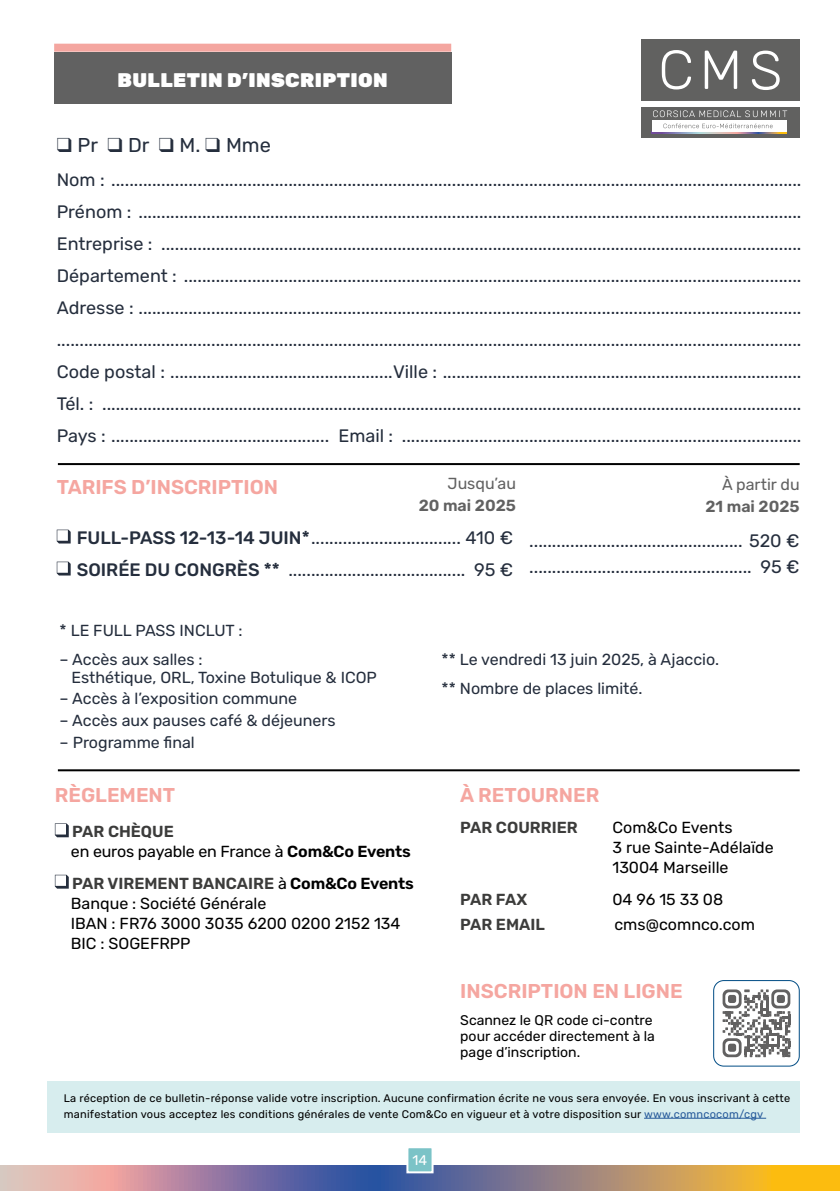
<style>
.page{position:relative;width:840px;height:1191px;background:#fff}
.page>*{position:absolute;margin:0;border:0;box-sizing:border-box;transform-origin:0 0}
.t1{font:600 20px "Rubik";color:#f5a6a0}
.t2{font:20px "Rubik";color:#252e3d}
.t3{font:900 19.8px "Rubik";letter-spacing:.02em;color:#fff}
.t4{font:18px/32px "Rubik";color:#252e3d}
.t5{font:16px/20px "Rubik";color:#000}
.t6{font:16px/18px "Rubik";color:#252e3d}
.t7{font:600 16px "Rubik";color:#3c3c3b}
.t8{font:600 16px "Rubik";color:#616161}
.t9{font:16px "Rubik";color:#616161}
.t10{font:14px/16px "Rubik";color:#000}
.t11{font:14px "Rubik";color:#fff}
.t12{font:11px/16px "Rubik";letter-spacing:.02em;color:#000}
.s1{font-weight:500}
.s2{font-weight:600;color:#3c3c3b}
.s3{font-weight:600}
.s4{color:#275b9b}
</style>
<div class="page">
<svg style="left:57px;top:529px;width:14px;height:14px"></svg>
<svg style="left:57px;top:561px;width:14px;height:14px"></svg>
<svg style="left:55px;top:823px;width:14px;height:14px"></svg>
<svg style="left:55px;top:874px;width:14px;height:14px"></svg>
<hr style="left:58px;top:463px;width:741px;height:2px;background:#000">
<hr style="left:58px;top:769px;width:741px;height:2px;background:#000">
<svg style="left:722px;top:989px;width:67px;height:68px"></svg>
<div style="left:727px;top:1043px;width:8px;height:8px;background:#626161;border-radius:2px"></div>
<div style="left:712px;top:980px;width:87px;height:86px;border:1px solid #004c84;border-radius:10px"></div>
<div style="left:54px;top:52px;width:397px;height:52px;background:#616161"></div>
<div style="left:47px;top:1080px;width:752px;height:52px;background:#d7edee"></div>
<div style="left:54px;top:44px;width:397px;height:8px;background:#f4a6a0"></div>
<hr style="left:643px;top:1117px;width:122px;height:1px;background:#275b9b">
<div style="left:640px;top:107px;width:159px;height:31px;background:#616160"></div>
<svg style="left:653px;top:110px;width:133px;height:7px"></svg>
<svg style="left:651px;top:132px;width:135px;height:1px"></svg>
<div style="left:651px;top:120px;width:135px;height:12px;background:#fff"></div>
<svg style="left:663px;top:123px;width:109px;height:5px"></svg>
<div style="left:640px;top:39px;width:159px;height:62px;background:#616160"></div>
<svg style="left:661px;top:50px;width:29px;height:39px"></svg>
<svg style="left:704px;top:51px;width:32px;height:38px"></svg>
<svg style="left:751px;top:51px;width:28px;height:39px"></svg>
<svg style="left:0;top:1165px;width:839px;height:26px;background:#a48a83"></svg>
<svg style="left:839px;top:1165px;width:1px;height:26px"></svg>
<div style="left:407px;top:1147px;width:25px;height:25px;background:#7bc3c7"></div>
<div style="left:406px;top:1146px;width:27px;height:27px;border:2px solid #fff"></div>
<p class="t3" style="left:117px;top:68px;width:271px">BULLETIN D’INSCRIPTION</p>
<p class="t2" style="left:57px;top:134px;width:215px">❑ Pr ❑ Dr ❑ M. ❑ Mme</p>
<p class="t4" style="left:57px;top:164px;width:745px;text-align:justify">Nom : ........................................................................................................................................................<br>Prénom : ..................................................................................................................................................<br>Entreprise : .............................................................................................................................................<br>Département : ........................................................................................................................................<br>Adresse : .................................................................................................................................................. ....................................................................................................................................................................<br>Code postal : .................................................Ville : ...............................................................................<br>Tél. : ..........................................................................................................................................................<br>Pays : ................................................ Email : ........................................................................................</p>
<p class="t1" style="left:57px;top:475px;width:223px">TARIFS D’INSCRIPTION</p>
<p class="t4" style="left:77px;top:522px;width:437px"><span class="s1">FULL-PASS 12-13-14 JUIN*</span>................................. 410 €<br><span class="s1">SOIRÉE DU CONGRÈS **</span> ....................................... 95 €</p>
<p class="t9" style="left:721px;top:475px;width:79px">À partir du</p>
<p class="t8" style="left:705px;top:497px;width:96px">21 mai 2025</p>
<p class="t4" style="left:529px;top:528px;width:272px;line-height:26px">............................................... 520 € ................................................. 95 €</p>
<p class="t9" style="left:447px;top:474px;width:70px">Jusqu’au</p>
<p class="t8" style="left:418px;top:496px;width:99px">20 mai 2025</p>
<p class="t6" style="left:60px;top:621px;width:184px">* LE FULL PASS INCLUT :</p>
<p class="t6" style="left:71px;top:651px;width:307px;text-indent:-12px">– Accès aux salles :<br>Esthétique, ORL, Toxine Botulique &amp; ICOP</p>
<p class="t6" style="left:60px;top:690px;width:239px">– Accès à l’exposition commune</p>
<p class="t6" style="left:60px;top:711px;width:277px">– Accès aux pauses café &amp; déjeuners</p>
<p class="t6" style="left:60px;top:733px;width:137px">– Programme final</p>
<p class="t1" style="left:55px;top:783px;width:122px">RÈGLEMENT</p>
<p class="t5" style="left:71px;top:822px;width:341px"><span class="s2">PAR CHÈQUE<br></span>en euros payable en France à <span class="s3">Com&amp;Co Events</span></p>
<p class="t5" style="left:71px;top:873px;width:344px"><span class="s2">PAR VIREMENT BANCAIRE</span> à <span class="s3">Com&amp;Co Events<br></span>Banque : Société Générale<br>IBAN : FR76 3000 3035 6200 0200 2152 134<br>BIC : SOGEFRPP</p>
<p class="t6" style="left:441px;top:645px;width:279px;line-height:29.4px">** Le vendredi 13 juin 2025, à Ajaccio. ** Nombre de places limité.</p>
<p class="t1" style="left:460px;top:783px;width:140px">À RETOURNER</p>
<p class="t7" style="left:460px;top:818px;width:119px">PAR COURRIER</p>
<p class="t5" style="left:612px;top:818px;width:163px">Com&amp;Co Events<br>3 rue Sainte-Adélaïde<br>13004 Marseille</p>
<p class="t7" style="left:460px;top:890px;width:68px">PAR FAX</p>
<p class="t5" style="left:612px;top:890px;width:112px">04 96 15 33 08</p>
<p class="t7" style="left:460px;top:914px;width:86px">PAR EMAIL</p>
<p class="t5" style="left:614px;top:914px;width:142px">cms@comnco.com</p>
<p class="t1" style="left:460px;top:979px;width:224px">INSCRIPTION EN LIGNE</p>
<p class="t10" style="left:460px;top:1012px;width:196px">Scannez le QR code ci-contre pour accéder directement à la page d’inscription.</p>
<p class="t12" style="left:64px;top:1090px;width:727px">La réception de ce bulletin-réponse valide votre inscription. Aucune confirmation écrite ne vous sera envoyée. En vous inscrivant à cette manifestation vous acceptez les conditions générales de vente Com&amp;Co en vigueur et à votre disposition sur <span class="s4">www.comncocom/cgv</span></p>
<p class="t11" style="left:412px;top:1152px;width:16px">14</p>
</div>
